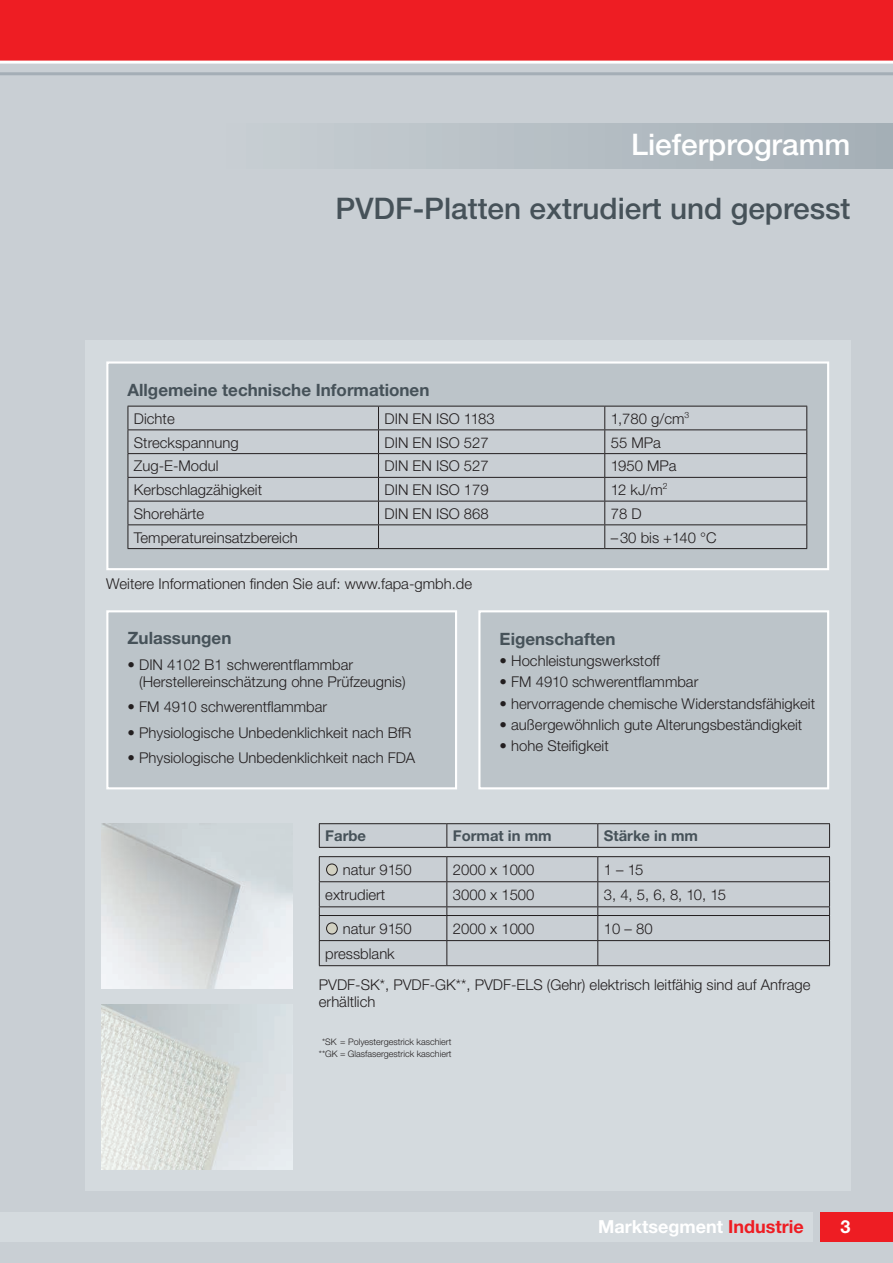
<style>
.page{position:relative;width:893px;height:1263px;background:#c9cfd4}
.page>*{position:absolute;margin:0;border:0;box-sizing:border-box;transform-origin:0 0}
.t1{font:500 29.7px "Helvetica Neue";color:#465259}
.t2{font:500 29.7px "Helvetica Neue";color:#fff}
.t3{font:700 18px "Helvetica Neue";color:#fff}
.t4{font:700 16.95px "Helvetica Neue";color:#465259}
.t5{font:300 14.85px/17px "Helvetica Neue";color:#231f20}
.t6{font:700 14.85px "Helvetica Neue";color:#465259}
.t7{font:300 9px/12px "Helvetica Neue";color:#231f20;text-align:center}
.s1{color:#ee1d23}
</style>
<div class="page">
<div style="left:0;top:0;width:893px;height:62px;background:#ee1d23"></div>
<hr style="left:0;top:61px;width:893px;height:3px;background:#fff">
<hr style="left:0;top:72px;width:893px;height:3px;background:#a4aeb6">
<div style="left:0;top:1212px;width:812px;height:30px;background:#d4dade"></div>
<div style="left:821px;top:1212px;width:72px;height:30px;background:#ee1d23"></div>
<div style="left:43px;top:123px;width:850px;height:46px;background:linear-gradient(to right,#cfd4d9,#a5b0b7)"></div>
<div style="left:85px;top:340px;width:765px;height:851px;background:#d4dade"></div>
<div style="left:106px;top:361px;width:723px;height:209px;background:#bcc4c9;border:2px solid #fff"></div>
<div style="left:129px;top:407px;width:677px;height:141px;background:#c9cfd4"></div>
<hr style="left:128px;top:406px;width:250px;height:1px;background:#231f20">
<hr style="left:378px;top:406px;width:227px;height:1px;background:#231f20">
<hr style="left:605px;top:406px;width:202px;height:1px;background:#231f20">
<hr style="left:128px;top:429px;width:250px;height:1px;background:#231f20">
<hr style="left:378px;top:429px;width:227px;height:1px;background:#231f20">
<hr style="left:605px;top:429px;width:202px;height:1px;background:#231f20">
<hr style="left:128px;top:453px;width:250px;height:1px;background:#231f20">
<hr style="left:378px;top:453px;width:227px;height:1px;background:#231f20">
<hr style="left:605px;top:453px;width:202px;height:1px;background:#231f20">
<hr style="left:128px;top:477px;width:250px;height:1px;background:#231f20">
<hr style="left:378px;top:477px;width:227px;height:1px;background:#231f20">
<hr style="left:605px;top:477px;width:202px;height:1px;background:#231f20">
<hr style="left:128px;top:501px;width:250px;height:1px;background:#231f20">
<hr style="left:378px;top:501px;width:227px;height:1px;background:#231f20">
<hr style="left:605px;top:501px;width:202px;height:1px;background:#231f20">
<hr style="left:128px;top:524px;width:250px;height:1px;background:#231f20">
<svg style="left:128px;top:406px;width:1px;height:142px"></svg>
<hr style="left:378px;top:524px;width:227px;height:1px;background:#231f20">
<svg style="left:378px;top:406px;width:1px;height:142px"></svg>
<hr style="left:605px;top:524px;width:202px;height:1px;background:#231f20">
<svg style="left:604px;top:406px;width:1px;height:142px"></svg>
<svg style="left:806px;top:406px;width:1px;height:142px"></svg>
<hr style="left:128px;top:548px;width:250px;height:1px;background:#231f20">
<hr style="left:378px;top:548px;width:227px;height:1px;background:#231f20">
<hr style="left:605px;top:548px;width:202px;height:1px;background:#231f20">
<hr style="left:319px;top:823px;width:128px;height:1px;background:#231f20">
<hr style="left:447px;top:823px;width:151px;height:1px;background:#231f20">
<hr style="left:598px;top:823px;width:232px;height:1px;background:#231f20">
<svg style="left:319px;top:824px;width:511px;height:23px"></svg>
<hr style="left:319px;top:847px;width:128px;height:1px;background:#231f20">
<hr style="left:447px;top:847px;width:151px;height:1px;background:#231f20">
<hr style="left:598px;top:847px;width:232px;height:1px;background:#231f20">
<div style="left:106px;top:610px;width:351px;height:179px;background:#bcc4c9;border:2px solid #fff"></div>
<div style="left:478px;top:610px;width:351px;height:179px;background:#bcc4c9;border:2px solid #fff"></div>
<div style="left:320px;top:857px;width:509px;height:108px;background:#c9cfd4"></div>
<hr style="left:319px;top:856px;width:128px;height:1px;background:#231f20">
<hr style="left:447px;top:856px;width:151px;height:1px;background:#231f20">
<hr style="left:598px;top:856px;width:232px;height:1px;background:#231f20">
<hr style="left:319px;top:881px;width:128px;height:1px;background:#231f20">
<hr style="left:447px;top:881px;width:151px;height:1px;background:#231f20">
<hr style="left:598px;top:881px;width:232px;height:1px;background:#231f20">
<hr style="left:319px;top:906px;width:128px;height:1px;background:#231f20">
<hr style="left:447px;top:906px;width:151px;height:1px;background:#231f20">
<hr style="left:598px;top:906px;width:232px;height:1px;background:#231f20">
<hr style="left:319px;top:915px;width:128px;height:1px;background:#231f20">
<hr style="left:447px;top:915px;width:151px;height:1px;background:#231f20">
<hr style="left:598px;top:915px;width:232px;height:1px;background:#231f20">
<hr style="left:319px;top:940px;width:128px;height:1px;background:#231f20">
<svg style="left:319px;top:857px;width:1px;height:108px"></svg>
<hr style="left:447px;top:940px;width:151px;height:1px;background:#231f20">
<svg style="left:446px;top:857px;width:1px;height:108px"></svg>
<hr style="left:598px;top:940px;width:232px;height:1px;background:#231f20">
<svg style="left:597px;top:857px;width:1px;height:108px"></svg>
<svg style="left:829px;top:857px;width:1px;height:108px"></svg>
<hr style="left:319px;top:965px;width:128px;height:1px;background:#231f20">
<hr style="left:447px;top:965px;width:151px;height:1px;background:#231f20">
<hr style="left:598px;top:965px;width:232px;height:1px;background:#231f20">
<img style="left:101px;top:823px;width:191px;height:165px">
<img style="left:101px;top:1004px;width:191px;height:165px">
<svg style="left:326px;top:863px;width:12px;height:13px"></svg>
<svg style="left:326px;top:922px;width:12px;height:13px"></svg>
<h1 class="t2" style="left:631px;top:127px;width:221px">Lieferprogramm</h1>
<h1 class="t1" style="left:335px;top:191px;width:516px">PVDF-Platten extrudiert und gepresst</h1>
<p class="t4" style="left:128px;top:379px;width:303px">Allgemeine technische Informationen</p>
<p class="t5" style="left:134px;top:410px;width:42px">Dichte</p>
<p class="t5" style="left:384px;top:410px;width:112px">DIN EN ISO 1183</p>
<p class="t5" style="left:611px;top:410px;width:80px">1,780 g/cm<sup>3</sup></p>
<p class="t5" style="left:134px;top:433px;width:106px">Streckspannung</p>
<p class="t5" style="left:384px;top:433px;width:106px">DIN EN ISO 527</p>
<p class="t5" style="left:611px;top:433px;width:52px">55 MPa</p>
<p class="t5" style="left:134px;top:457px;width:86px">Zug-E-Modul</p>
<p class="t5" style="left:384px;top:457px;width:106px">DIN EN ISO 527</p>
<p class="t5" style="left:611px;top:457px;width:67px">1950 MPa</p>
<p class="t5" style="left:134px;top:481px;width:130px">Kerbschlagzähigkeit</p>
<p class="t5" style="left:384px;top:481px;width:106px">DIN EN ISO 179</p>
<p class="t5" style="left:611px;top:481px;width:58px">12 kJ/m<sup>2</sup></p>
<p class="t5" style="left:134px;top:505px;width:72px">Shorehärte</p>
<p class="t5" style="left:384px;top:505px;width:106px">DIN EN ISO 868</p>
<p class="t5" style="left:611px;top:505px;width:32px">78 D</p>
<p class="t5" style="left:134px;top:528px;width:165px">Temperatureinsatzbereich</p>
<p class="t5" style="left:611px;top:528px;width:107px">–30 bis +140 °C</p>
<p class="t5" style="left:106px;top:575px;width:367px">Weitere Informationen finden Sie auf: www.fapa-gmbh. de</p>
<p class="t4" style="left:128px;top:628px;width:105px">Zulassungen</p>
<p class="t5" style="left:139px;top:656px;width:268px;text-indent:-12px">• DIN 4102 B1 schwerentflammbar (Herstellereinschätzung ohne Prüfzeugnis)</p>
<p class="t5" style="left:128px;top:698px;width:201px">• FM 4910 schwerentflammbar</p>
<p class="t5" style="left:128px;top:724px;width:285px">• Physiologische Unbedenklichkeit nach BfR</p>
<p class="t5" style="left:128px;top:749px;width:289px">• Physiologische Unbedenklichkeit nach FDA</p>
<p class="t4" style="left:500px;top:628px;width:117px">Eigenschaften</p>
<p class="t5" style="left:500px;top:652px;width:162px">• Hochleistungswerkstoff</p>
<p class="t5" style="left:500px;top:673px;width:200px">• FM 4910 schwerentflammbar</p>
<p class="t5" style="left:500px;top:694px;width:317px">• hervorragende chemische Widerstandsfähigkeit</p>
<p class="t5" style="left:500px;top:716px;width:304px">• außergewöhnlich gute Alterungsbeständigkeit</p>
<p class="t5" style="left:500px;top:737px;width:111px">• hohe Steifigkeit</p>
<p class="t6" style="left:325px;top:827px;width:42px">Farbe</p>
<p class="t6" style="left:453px;top:827px;width:100px">Format in mm</p>
<p class="t6" style="left:604px;top:827px;width:96px">Stärke in mm</p>
<p class="t5" style="left:343px;top:861px;width:71px">natur 9150</p>
<p class="t5" style="left:453px;top:861px;width:83px">2000 x 1000</p>
<p class="t5" style="left:604px;top:861px;width:41px">1 – 15</p>
<p class="t5" style="left:325px;top:886px;width:62px">extrudiert</p>
<p class="t5" style="left:453px;top:886px;width:83px">3000 x 1500</p>
<p class="t5" style="left:604px;top:886px;width:124px">3, 4, 5, 6, 8, 10, 15</p>
<p class="t5" style="left:343px;top:920px;width:71px">natur 9150</p>
<p class="t5" style="left:453px;top:920px;width:83px">2000 x 1000</p>
<p class="t5" style="left:604px;top:920px;width:50px">10 – 80</p>
<p class="t5" style="left:325px;top:945px;width:71px">pressblank</p>
<p class="t5" style="left:319px;top:976px;width:493px">PVDF-SK*, PVDF-GK**, PVDF-ELS (Gehr) elektrisch leitfähig sind auf Anfrage erhältlich</p>
<p class="t7" style="left:319px;top:1035px;width:134px">*SK = Polyestergestrick kaschiert **GK = Glasfasergestrick kaschiert</p>
<p class="t3" style="left:598px;top:1215px;width:207px">Marktsegment <span class="s1">Industrie</span></p>
<p class="t3" style="left:840px;top:1215px;width:12px">3</p>
</div>
